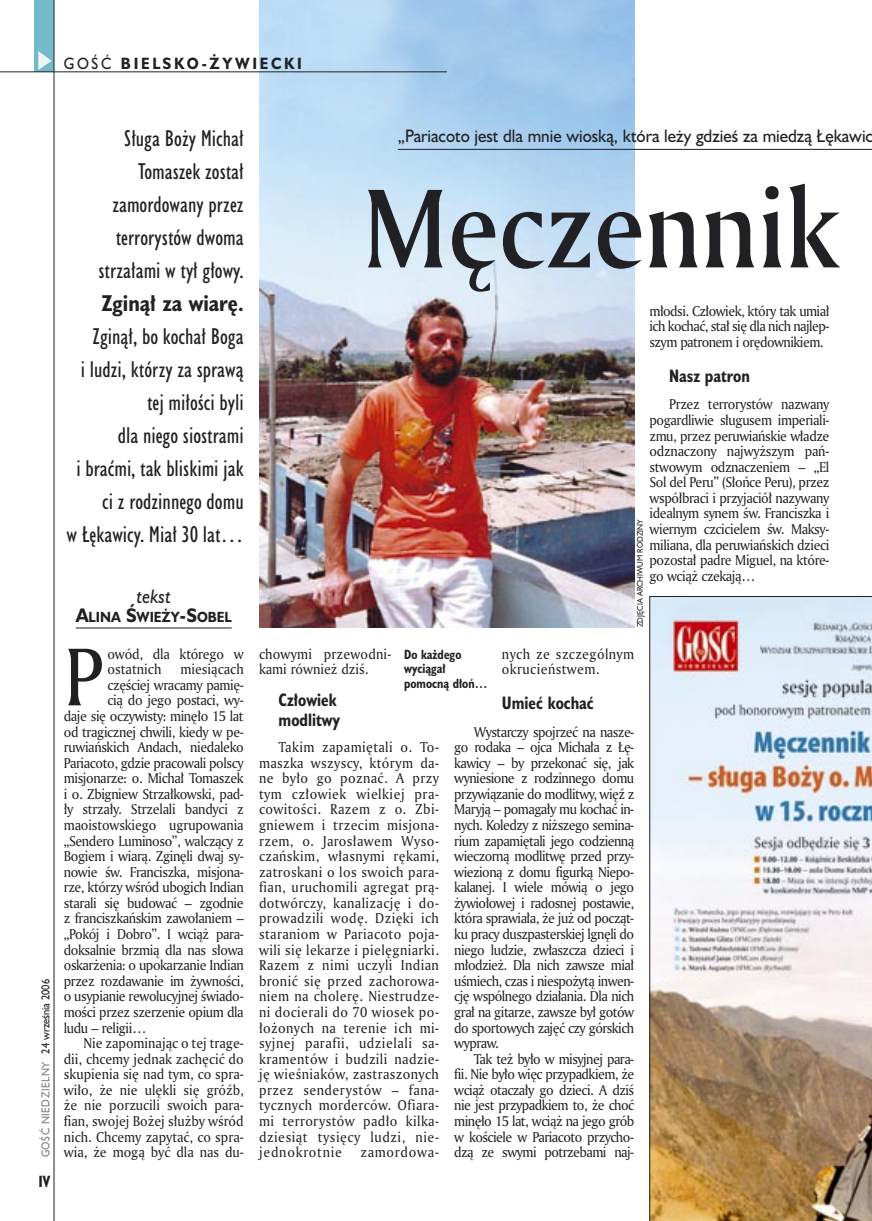
<style>
.page{position:relative;width:872px;height:1221px;background:#fff}
.page>*{position:absolute;margin:0;border:0;box-sizing:border-box;transform-origin:0 0}
._05_tytyl_AmMd_72_pt{font:108px "Amerigo Md PL";color:#212125;scale:.9 1}
._02_body_z_incjalem_4{font:79.05px "Amerigo PL";color:#212125;scale:.94 1}
._06-1_lead_prawy_HuCn_14_pt{font:21px/33px "Humanst 521 Cn PL";color:#212125;text-align:right}
._12_autor_HuBd{font:italic 18px "Humanst 521 PL";color:#212125;scale:.9 1}
._04-3_nadtytul_lokal{font:16.5px "Humanst 521 PL";color:#212125;scale:.94 1}
._04_srodtytul_HuCB_11_pt{font:700 16.5px/19.5px "Humanst 521 Cn PL";color:#212125;scale:.94 1}
._15a_temat_lewo{font:700 15px "Humanst 521 PL";letter-spacing:.2em;color:#212125;scale:.9 1}
._16_pagina_lewa{font:700 15px "Humanst 521 Cn PL";color:#212125;scale:.94 1}
._01_body_tekst{font:13.8px/15.6px "Amerigo PL";letter-spacing:-.03em;color:#212125;text-align:justify;scale:.94 1}
._02_body_z_incjalem_4-2{font:13.8px/15.6px "Amerigo PL";letter-spacing:-.03em;color:#212125;scale:.94 1}
._01_body_tekst-2{font:13.8px/15.6px "Amerigo PL";letter-spacing:.015em;color:#212125;scale:.94 1}
._01_body_tekst-3{font:13.8px/15.6px "Amerigo PL";letter-spacing:.03em;color:#212125;scale:.94 1}
._02_body_z_incjalem_4-3{font:13.8px "Amerigo PL";letter-spacing:-.01em;color:#212125;scale:.94 1}
._02_body_z_incjalem_4-4{font:13.8px "Amerigo PL";letter-spacing:.005em;color:#212125;scale:.94 1}
._01_body_tekst-4{font:13.8px "Amerigo PL";letter-spacing:.06em;color:#212125;scale:.94 1}
._12_autor_HuBd-2{font:700 13.5px "Humanst 521 PL";color:#212125;scale:.9 1}
._09_podpis_zdjecia_HuCnB{font:700 12.3px/14.4px "Humanst 521 Cn PL";color:#212125;scale:.94 1}
._18a_data_lewa_GOSC{font:10.5px "Humanst 521 PL";letter-spacing:.05em;color:#7f7f83;scale:.9 1}
._18_data_lewa{font:10.5px "Humanst 521 PL";color:#212125;scale:.9 1}
._09a_autor_zdjecia_Hu_5_pt{font:7.5px "Humanst 521 PL";color:#212125;scale:.94 1}
.s1{font-weight:400}
.s2{font-weight:700}
.s3{font-size:18px}
</style>
<div class="page">
<hr style="left:76px;top:627px;width:156px;height:1px;background:#212125">
<img style="left:259px;top:0;width:375px;height:627px">
<hr style="left:398px;top:149px;width:474px;height:1px;background:#212125">
<div style="left:35px;top:0;width:19px;height:72px;background:#75baca"></div>
<svg style="left:38px;top:51px;width:14px;height:19px"></svg>
<hr style="left:54px;top:0;width:1px;height:1220px;background:#212125">
<hr style="left:0;top:72px;width:447px;height:1px;background:#212125">
<img style="left:649px;top:596px;width:223px;height:624px">
<p class="_15a_temat_lewo" style="left:64px;top:53px;width:266px"><span class="s1">GOŚĆ</span> BIELSKO-ŻYWIECKI</p>
<p class="_06-1_lead_prawy_HuCn_14_pt" style="left:67px;top:121px;width:179px">Sługa Boży Michał<br>Tomaszek został zamordowany przez terrorystów dwoma strzałami w tył głowy.<br><span class="s2">Zginął za wiarę.<br></span>Zginął, bo kochał Boga<br>i ludzi, którzy za sprawą tej miłości byli<br>dla niego siostrami<br>i braćmi, tak bliskimi jak ci z rodzinnego domu<br>w Łękawicy. Miał 30 lat…</p>
<p class="_18_data_lewa" style="left:38px;top:1053px;width:84px;rotate:-90deg">24 września 2006</p>
<p class="_18a_data_lewa_GOSC" style="left:38px;top:1157px;width:108px;rotate:-90deg">GOŚĆ NIEDZIELNY</p>
<p class="_16_pagina_lewa" style="left:38px;top:1170px;width:14px">IV</p>
<p class="_12_autor_HuBd" style="left:137px;top:583px;width:40px">tekst</p>
<p class="_12_autor_HuBd-2" style="left:76px;top:608px;width:175px"><span class="s3">A</span>LINA <span class="s3">Ś</span>WIEŻY<span class="s3">-S</span>OBEL</p>
<p class="_02_body_z_incjalem_4" style="left:64px;top:624px;width:43px">P</p>
<p class="_02_body_z_incjalem_4-2" style="left:108px;top:645px;width:146px">owód, dla którego w ostatnich</p>
<p class="_02_body_z_incjalem_4-4" style="left:180px;top:660px;width:69px">miesiącach</p>
<p class="_02_body_z_incjalem_4-2" style="left:108px;top:676px;width:146px">częściej wracamy pamię-</p>
<p class="_02_body_z_incjalem_4-2" style="left:108px;top:692px;width:146px">cią do jego postaci, wy-</p>
<p class="_02_body_z_incjalem_4-2" style="left:64px;top:707px;width:193px">daje się oczywisty: minęło 15 lat</p>
<p class="_02_body_z_incjalem_4-2" style="left:64px;top:723px;width:193px">od tragicznej chwili, kiedy w pe-</p>
<p class="_02_body_z_incjalem_4-2" style="left:64px;top:739px;width:193px">ruwiańskich Andach, niedaleko</p>
<p class="_02_body_z_incjalem_4-2" style="left:64px;top:754px;width:193px">Pariacoto, gdzie pracowali polscy</p>
<p class="_02_body_z_incjalem_4-2" style="left:64px;top:770px;width:193px">misjonarze: o. Michał Tomaszek</p>
<p class="_02_body_z_incjalem_4-2" style="left:64px;top:785px;width:193px">i o. Zbigniew Strzałkowski, pad-</p>
<p class="_02_body_z_incjalem_4-2" style="left:64px;top:801px;width:193px">ły strzały. Strzelali bandyci z</p>
<p class="_02_body_z_incjalem_4-3" style="left:64px;top:815px;width:193px">maoistowskiego ugrupowania</p>
<p class="_02_body_z_incjalem_4-2" style="left:64px;top:832px;width:193px">„Sendero Luminoso”, walczący z</p>
<p class="_02_body_z_incjalem_4-2" style="left:64px;top:848px;width:193px">Bogiem i wiarą. Zginęli dwaj sy-</p>
<p class="_02_body_z_incjalem_4-2" style="left:64px;top:863px;width:193px">nowie św. Franciszka, misjona-</p>
<p class="_02_body_z_incjalem_4-2" style="left:64px;top:879px;width:193px">rze, którzy wśród ubogich Indian</p>
<p class="_02_body_z_incjalem_4-2" style="left:64px;top:894px;width:193px">starali się budować – zgodnie</p>
<p class="_02_body_z_incjalem_4-2" style="left:64px;top:910px;width:193px">z franciszkańskim zawołaniem –</p>
<p class="_02_body_z_incjalem_4-2" style="left:64px;top:925px;width:193px">„Pokój i Dobro”. I wciąż para-</p>
<p class="_02_body_z_incjalem_4-2" style="left:64px;top:941px;width:193px">doksalnie brzmią dla nas słowa</p>
<p class="_02_body_z_incjalem_4-2" style="left:64px;top:957px;width:193px">oskarżenia: o upokarzanie Indian</p>
<p class="_02_body_z_incjalem_4-2" style="left:64px;top:972px;width:193px">przez rozdawanie im żywności,</p>
<p class="_02_body_z_incjalem_4-2" style="left:64px;top:988px;width:193px">o usypianie rewolucyjnej świado-</p>
<p class="_02_body_z_incjalem_4-2" style="left:64px;top:1003px;width:193px">mości przez szerzenie opium dla</p>
<p class="_02_body_z_incjalem_4-2" style="left:64px;top:1019px;width:89px">ludu – religii…</p>
<p class="_01_body_tekst" style="left:64px;top:1034px;width:193px;text-indent:20px">Nie zapominając o tej trage&shy;dii, chcemy jednak zachęcić do skupienia się nad tym, co spra&shy;wiło, że nie ulękli się gróźb, że nie porzucili swoich para&shy;fian, swojej Bożej służby wśród nich. Chcemy zapytać, co spra&shy;wia, że mogą być dla nas du-</p>
<p class="_04-3_nadtytul_lokal" style="left:398px;top:125px;width:507px">„Pariacoto jest dla mnie wioską, która leży gdzieś za miedzą Łękawic</p>
<p class="_05_tytyl_AmMd_72_pt" style="left:363px;top:156px;width:530px">Męczennik</p>
<p class="_01_body_tekst" style="left:649px;top:303px;width:193px">młodsi. Człowiek, który tak umiał ich kochać, stał się dla nich najlep&shy;szym patronem i orędownikiem.</p>
<p class="_04_srodtytul_HuCB_11_pt" style="left:669px;top:366px;width:87px">Nasz patron</p>
<p class="_01_body_tekst" style="left:649px;top:396px;width:193px;text-indent:20px">Przez terrorystów nazwany pogardliwie sługusem imperiali&shy;zmu, przez peruwiańskie władze odznaczony najwyższym pań&shy;stwowym odznaczeniem – „El Sol del Peru” (Słońce Peru), przez współbraci i przyjaciół nazywany idealnym synem św. Franciszka i wiernym czcicielem św. Maksy&shy;miliana, dla peruwiańskich dzieci pozostał padre Miguel, na które&shy;go wciąż czekają…</p>
<p class="_09a_autor_zdjecia_Hu_5_pt" style="left:635px;top:627px;width:117px;rotate:-90deg">ZDJĘCIA ARCHIWUM RODZINY</p>
<p class="_01_body_tekst-2" style="left:259px;top:645px;width:142px">chowymi przewodni&shy;kami również dziś.</p>
<p class="_04_srodtytul_HuCB_11_pt" style="left:279px;top:690px;width:67px">Człowiek modlitwy</p>
<p class="_01_body_tekst" style="left:259px;top:739px;width:193px;text-indent:20px">Takim zapamiętali o. To&shy;maszka wszyscy, którym da&shy;ne było go poznać. A przy tym człowiek wielkiej pra&shy;cowitości. Razem z o. Zbi&shy;gniewem i trzecim misjona&shy;rzem, o. Jarosławem Wyso&shy;czańskim, własnymi rękami, zatroskani o los swoich para&shy;fian, uruchomili agregat prą&shy;dotwórczy, kanalizację i do&shy;prowadzili wodę. Dzięki ich staraniom w Pariacoto poja&shy;wili się lekarze i pielęgniarki.<br>Razem z nimi uczyli Indian bronić się przed zachorowa&shy;niem na cholerę. Niestrudze&shy;ni docierali do 70 wiosek po&shy;łożonych na terenie ich mi&shy;syjnej parafii, udzielali sa&shy;kramentów i budzili nadzie&shy;ję wieśniaków, zastraszonych przez senderystów – fana&shy;tycznych morderców. Ofiara&shy;mi terrorystów padło kilka&shy;dziesiąt tysięcy ludzi, nie&shy;jednokrotnie</p>
<p class="_01_body_tekst-3" style="left:502px;top:645px;width:142px">nych ze szczególnym okrucieństwem.</p>
<p class="_04_srodtytul_HuCB_11_pt" style="left:502px;top:693px;width:99px">Umieć kochać</p>
<p class="_01_body_tekst" style="left:454px;top:723px;width:193px;text-indent:20px">Wystarczy spojrzeć na nasze&shy;go rodaka – ojca Michała z Łę&shy;kawicy – by przekonać się, jak wyniesione z rodzinnego domu przywiązanie do modlitwy, więź z Maryją – pomagały mu kochać in&shy;nych. Koledzy z niższego semina&shy;rium zapamiętali jego codzienną wieczorną modlitwę przed przy&shy;wiezioną z domu figurką Niepo&shy;kalanej. I wiele mówią o jego żywiołowej i radosnej postawie, która sprawiała, że już od począt&shy;ku pracy duszpasterskiej lgnęli do niego ludzie, zwłaszcza dzieci i młodzież. Dla nich zawsze miał uśmiech, czas i niespożytą inwen&shy;cję wspólnego działania. Dla nich grał na gitarze, zawsze był gotów do sportowych zajęć czy górskich wypraw.</p>
<p class="_01_body_tekst" style="left:454px;top:1050px;width:193px;text-indent:20px">Tak też było w misyjnej para&shy;fii. Nie było więc przypadkiem, że wciąż otaczały go dzieci. A dziś nie jest przypadkiem to, że choć minęło 15 lat, wciąż na jego grób w kościele w Pariacoto przycho&shy;dzą ze swymi potrzebami naj-</p>
<p class="_09_podpis_zdjecia_HuCnB" style="left:404px;top:646px;width:90px">Do każdego wyciągał pomocną dłoń…</p>
<p class="_01_body_tekst-4" style="left:360px;top:1142px;width:85px">zamordowa-</p>
</div>
